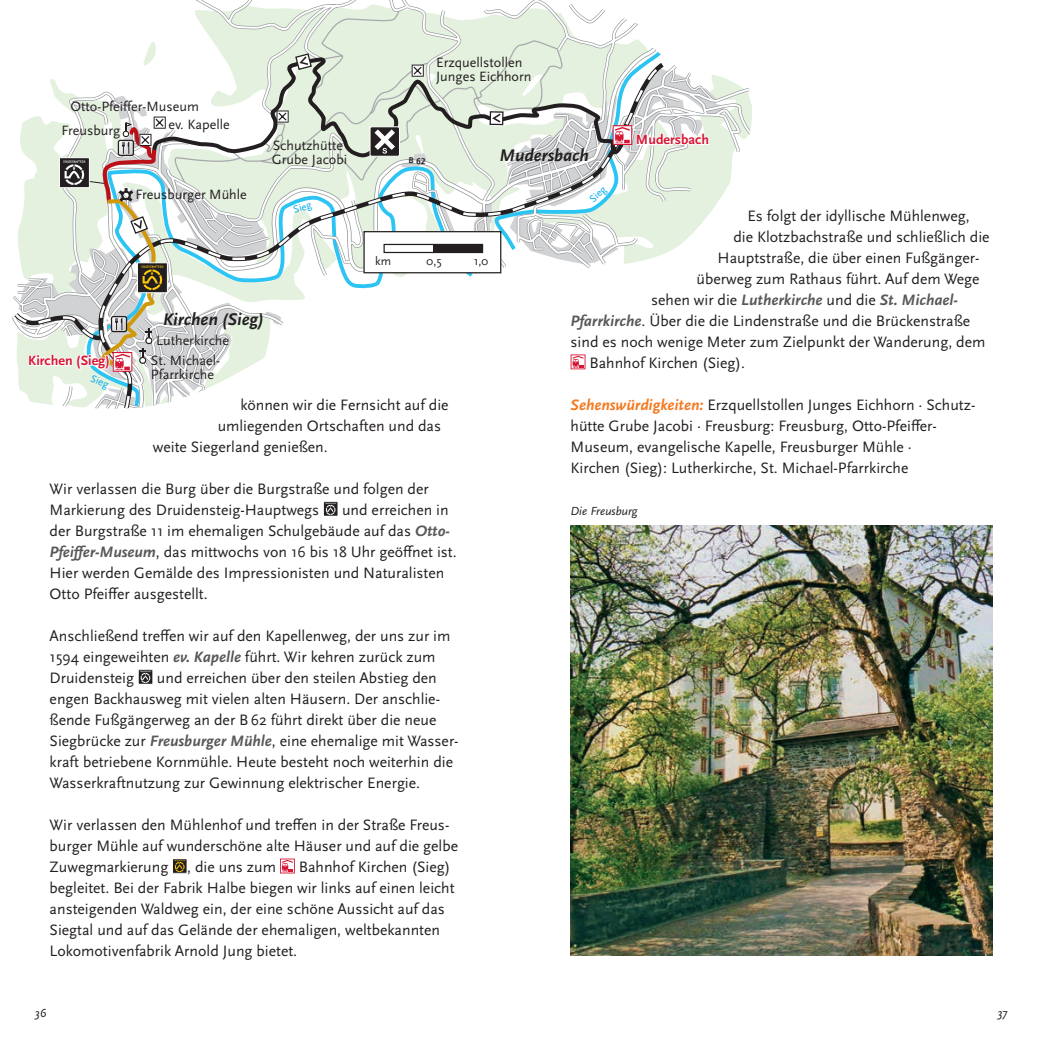
<style>
.page{position:relative;width:1042px;height:1042px;background:#fff}
.page>*{position:absolute;margin:0;border:0;box-sizing:border-box;transform-origin:0 0}
.t1{font:italic 700 17.68px "Scala Sans";color:#231f20}
.t2{font:15.75px/21px "Scala Sans OT";color:#231f20}
.t3{font:italic 700 15.75px "Scala Sans OT";color:#57585a}
.t4{font:14.17px/14.2px "Scala Sans LF";color:#231f20}
.t5{font:700 14.17px "Scala Sans LF";color:#d71634}
.t6{font:italic 12.25px "Scala Sans OT";color:#231f20}
.t7{font:12.25px "Scala Sans OT";color:#231f20}
.t8{font:10.5px "Scala Sans LF";color:#00aeef}
.s1{font-weight:700;font-style:italic;color:#57585a}
.s2{font-weight:400;font-style:normal;color:#231f20}
.s3{font-weight:700;font-style:italic;color:#f47921}
</style>
<div class="page">
<div style="left:323px;top:501px;width:15px;height:15px;border:1px solid #fff"></div>
<svg style="left:325px;top:503px;width:11px;height:12px"></svg>
<div style="left:138px;top:669px;width:15px;height:15px;border:1px solid #fff"></div>
<svg style="left:140px;top:671px;width:11px;height:12px"></svg>
<div style="left:172px;top:858px;width:15px;height:15px;border:1px solid #fff"></div>
<svg style="left:174px;top:860px;width:11px;height:12px"></svg>
<svg style="left:280px;top:858px;width:15px;height:15px"></svg>
<svg style="left:281px;top:859px;width:13px;height:13px"></svg>
<svg style="left:282px;top:860px;width:11px;height:12px"></svg>
<svg style="left:196px;top:0;width:379px;height:57px"></svg>
<svg style="left:341px;top:160px;width:245px;height:210px"></svg>
<svg style="left:341px;top:57px;width:33px;height:103px;background:#d9e5d3"></svg>
<div style="left:370px;top:127px;width:29px;height:29px;background:#231f20;border-radius:2px"></div>
<div style="left:370px;top:127px;width:30px;height:29px;border:1px solid #fff;border-radius:2px"></div>
<svg style="left:14px;top:3px;width:327px;height:406px"></svg>
<div style="left:364px;top:232px;width:137px;height:41px;background:#fff"></div>
<div style="left:363px;top:231px;width:138px;height:42px;border:1px solid #231f20"></div>
<img style="left:570px;top:525px;width:422px;height:431px">
<svg style="left:374px;top:8px;width:378px;height:269px"></svg>
<p class="t4" style="left:62px;top:95px;width:139px;line-height:23.8px;text-indent:9px">Otto-Pfeiffer-Museum<br>Freusburg</p>
<p class="t4" style="left:168px;top:117px;width:63px">ev. Kapelle</p>
<p class="t4" style="left:272px;top:139px;width:77px">Schutzhütte<br>Grube Jacobi</p>
<p class="t4" style="left:436px;top:56px;width:97px">Erzquellstollen<br>Junges Eichhorn</p>
<p class="t1" style="left:499px;top:146px;width:91px">Mudersbach</p>
<p class="t5" style="left:636px;top:132px;width:75px">Mudersbach</p>
<p class="t4" style="left:136px;top:187px;width:113px">Freusburger Mühle</p>
<p class="t8" style="left:292px;top:204px;width:20px;rotate:-16deg">Sieg</p>
<p class="t5" style="left:28px;top:353px;width:83px">Kirchen (Sieg)</p>
<p class="t8" style="left:93px;top:372px;width:20px;rotate:23deg">Sieg</p>
<p class="t1" style="left:163px;top:309px;width:102px">Kirchen (Sieg)</p>
<p class="t4" style="left:151px;top:331px;width:80px;line-height:19.9px;text-indent:5px">Lutherkirche<br>St. Michael-</p>
<p class="t4" style="left:151px;top:368px;width:65px">Pfarrkirche</p>
<p class="t7" style="left:375px;top:255px;width:17px">km</p>
<p class="t7" style="left:426px;top:255px;width:17px">0,5</p>
<p class="t7" style="left:474px;top:255px;width:16px">1,0</p>
<p class="t2" style="left:240px;top:394px;width:210px">können wir die Fernsicht auf die</p>
<p class="t2" style="left:218px;top:415px;width:225px">umliegenden Ortschaften und das</p>
<p class="t2" style="left:153px;top:436px;width:176px">weite Siegerland genießen.</p>
<p class="t2" style="left:50px;top:478px;width:381px">Wir verlassen die Burg über die Burgstraße und folgen der<br>Markierung des Druidensteig-Hauptwegs</p>
<p class="t2" style="left:50px;top:499px;width:409px;text-indent:292px">und erreichen in der Burgstraße 11 im ehemaligen Schulgebäude auf das <span class="s1">Otto-Pfeiffer-Museum</span>, das mittwochs von 16 bis 18 Uhr geöffnet ist.<br>Hier werden Gemälde des Impressionisten und Naturalisten Otto Pfeiffer ausgestellt.</p>
<p class="t2" style="left:50px;top:625px;width:402px">Anschließend treffen wir auf den Kapellenweg, der uns zur im<br>1594 eingeweihten <span class="s1">ev. Kapelle</span> führt. Wir kehren zurück zum<br>Druidensteig</p>
<p class="t2" style="left:50px;top:667px;width:410px;text-indent:107px">und erreichen über den steilen Abstieg den engen Backhausweg mit vielen alten Häusern. Der anschlie&shy;ßende Fußgängerweg an der B62 führt direkt über die neue Siegbrücke zur <span class="s1">Freusburger Mühle</span>, eine ehemalige mit Wasser&shy;kraft betriebene Kornmühle. Heute besteht noch weiterhin die Wasserkraftnutzung zur Gewinnung elektrischer Energie.</p>
<p class="t2" style="left:50px;top:814px;width:410px">Wir verlassen den Mühlenhof und treffen in der Straße Freus&shy;burger Mühle auf wunderschöne alte Häuser und auf die gelbe<br>Zuwegmarkierung , die uns zum</p>
<p class="t2" style="left:50px;top:856px;width:406px;text-indent:249px">Bahnhof Kirchen (Sieg) begleitet. Bei der Fabrik Halbe biegen wir links auf einen leicht ansteigenden Waldweg ein, der eine schöne Aussicht auf das Siegtal und auf das Gelände der ehemaligen, weltbekannten Lokomotivenfabrik Arnold Jung bietet.</p>
<p class="t8" style="left:587px;top:197px;width:20px;rotate:-44deg">Sieg</p>
<p class="t2" style="left:747px;top:205px;width:224px">Es folgt der idyllische Mühlenweg,</p>
<p class="t2" style="left:733px;top:226px;width:258px">die Klotzbachstraße und schließlich die</p>
<p class="t2" style="left:717px;top:247px;width:263px">Hauptstraße, die über einen Fußgänger-</p>
<p class="t2" style="left:696px;top:268px;width:284px">überweg zum Rathaus führt. Auf dem Wege</p>
<p class="t3" style="left:651px;top:291px;width:306px"><span class="s2">sehen wir die</span> Lutherkirche <span class="s2">und die</span> St. Michael‑-</p>
<p class="t2" style="left:570px;top:310px;width:401px"><span class="s1">Pfarrkirche</span>. Über die die Lindenstraße und die Brückenstraße</p>
<p class="t2" style="left:570px;top:331px;width:416px">sind es noch wenige Meter zum Zielpunkt der Wanderung, dem</p>
<p class="t2" style="left:589px;top:352px;width:157px">Bahnhof Kirchen (Sieg).</p>
<p class="t2" style="left:570px;top:394px;width:406px"><span class="s3">Sehenswürdigkeiten:</span> Erzquellstollen Junges Eichhorn · Schutz&shy;hütte Grube Jacobi · Freusburg: Freusburg, Otto-Pfeiffer-Museum, evangelische Kapelle, Freusburger Mühle ·<br>Kirchen (Sieg): Lutherkirche, St. Michael-Pfarrkirche</p>
<p class="t6" style="left:570px;top:504px;width:68px">Die Freusburg</p>
<p class="t6" style="left:35px;top:1006px;width:13px">36</p>
<p class="t6" style="left:997px;top:1006px;width:11px">37</p>
</div>
